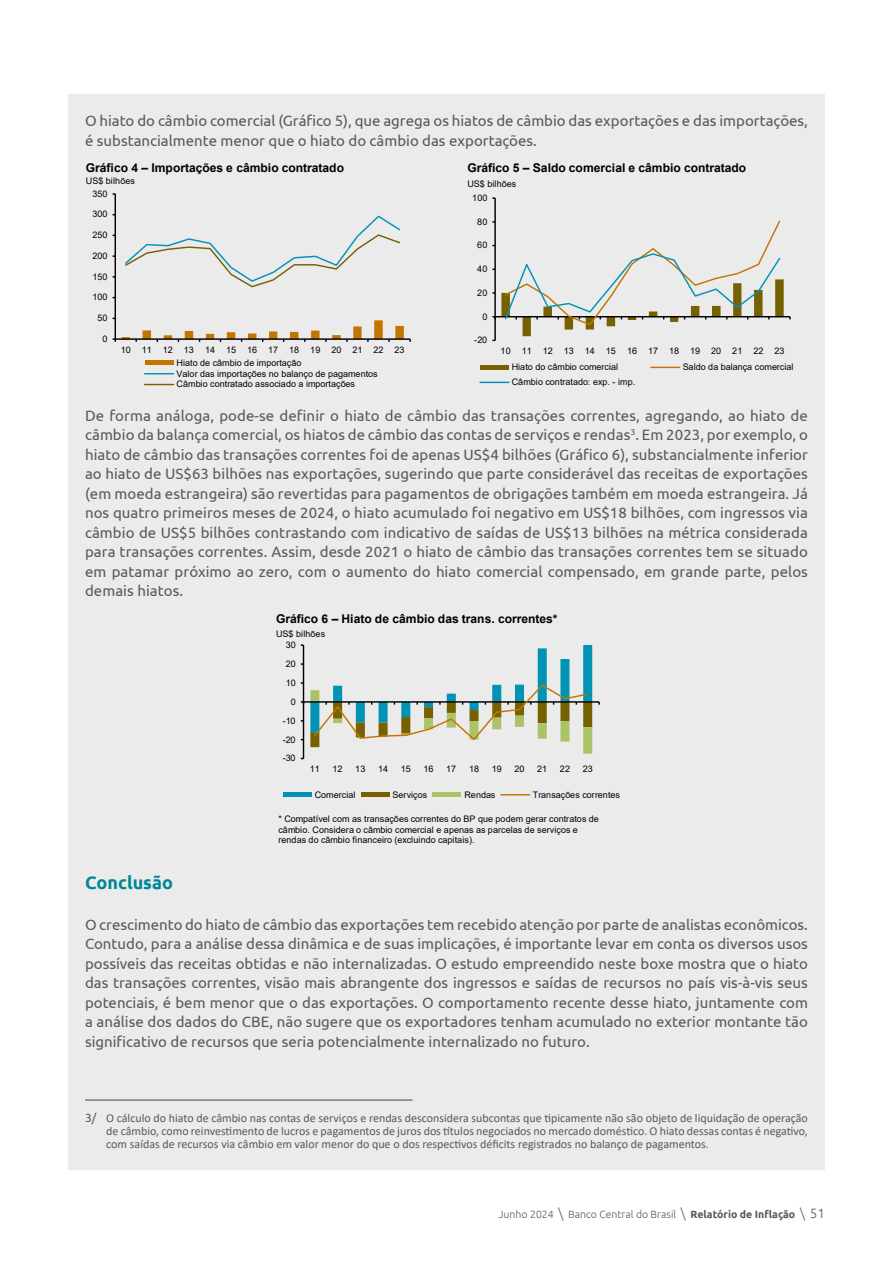
<style>
.page{position:relative;width:893px;height:1263px;background:#fff}
.page>*{position:absolute;margin:0;border:0;box-sizing:border-box;transform-origin:0 0}
.t1{font:700 18px "Ubuntu";color:#008797}
.t2{font:15px/19.5px "Ubuntu";color:#58595b;text-align:justify}
.t3{font:700 12.15px "Arial";color:#000}
.t4{font:12px/13.2px "Calibri";color:#58595b;text-align:justify}
.t5{font:300 10.5px "Ubuntu";color:#58595b}
.t6{font:9px/10.4px "Arial";letter-spacing:.005em;color:#000}
.t7{font:9px "Arial";letter-spacing:.005em;color:#010000}
.s1{font-family:"Ubuntu"}
.s2{font-size:13.5px}
.s3{font-weight:700}
</style>
<div class="page">
<div style="left:68px;top:94px;width:757px;height:1075px;background:#ebebec"></div>
<hr style="left:85px;top:1099px;width:327px;height:1px;background:#58595b">
<hr style="left:303px;top:645px;width:1px;height:113px;background:#000">
<hr style="left:303px;top:701px;width:296px;height:2px;background:#000">
<svg style="left:310px;top:645px;width:282px;height:109px"></svg>
<div style="left:283px;top:792px;width:29px;height:5px;background:#0093b6"></div>
<div style="left:361px;top:792px;width:29px;height:5px;background:#766000"></div>
<div style="left:432px;top:792px;width:29px;height:5px;background:#aac367"></div>
<svg style="left:501px;top:794px;width:29px;height:1px"></svg>
<hr style="left:115px;top:194px;width:1px;height:145px;background:#000">
<hr style="left:115px;top:338px;width:295px;height:2px;background:#000">
<svg style="left:122px;top:320px;width:289px;height:22px"></svg>
<svg style="left:125px;top:215px;width:276px;height:73px"></svg>
<hr style="left:145px;top:361px;width:29px;height:4px;background:#c27600">
<svg style="left:145px;top:373px;width:29px;height:1px"></svg>
<svg style="left:145px;top:384px;width:29px;height:1px"></svg>
<hr style="left:494px;top:198px;width:2px;height:142px;background:#000">
<svg style="left:492px;top:219px;width:299px;height:122px"></svg>
<div style="left:480px;top:365px;width:29px;height:5px;background:#766000"></div>
<svg style="left:651px;top:367px;width:29px;height:1px"></svg>
<svg style="left:480px;top:382px;width:29px;height:1px"></svg>
<p class="t2" style="left:85px;top:111px;width:724px">O hiato do câmbio comercial (Gráfico 5), que agrega os hiatos de câmbio das exportações e das importações, é substancialmente menor que o hiato do câmbio das exportações.</p>
<p class="t3" style="left:86px;top:159px;width:260px">Gráfico 4 – Importações e câmbio contratado</p>
<p class="t6" style="left:86px;top:176px;width:51px">US$ bilhões</p>
<p class="t6" style="left:92px;top:188px;width:17px">350</p>
<p class="t6" style="left:92px;top:209px;width:17px">300</p>
<p class="t6" style="left:92px;top:230px;width:17px">250</p>
<p class="t6" style="left:92px;top:251px;width:17px">200</p>
<p class="t6" style="left:92px;top:271px;width:17px">150</p>
<p class="t6" style="left:92px;top:292px;width:17px">100</p>
<p class="t6" style="left:97px;top:313px;width:12px">50</p>
<p class="t6" style="left:102px;top:333px;width:7px">0</p>
<p class="t6" style="left:177px;top:343px;width:229px;line-height:13px;text-indent:-56px">10 11 12 13 14 15 16 17 18 19 20 21 22 23<br>Hiato de câmbio de importação</p>
<p class="t6" style="left:177px;top:368px;width:203px;line-height:10.8px">Valor das importações no balanço de pagamentos<br>Câmbio contratado associado a importações</p>
<p class="t3" style="left:467px;top:159px;width:280px">Gráfico 5 – Saldo comercial e câmbio contratado</p>
<p class="t6" style="left:467px;top:178px;width:51px">US$ bilhões</p>
<p class="t6" style="left:472px;top:193px;width:17px">100</p>
<p class="t6" style="left:477px;top:216px;width:12px">80</p>
<p class="t6" style="left:477px;top:240px;width:12px">60</p>
<p class="t6" style="left:477px;top:264px;width:12px">40</p>
<p class="t6" style="left:477px;top:287px;width:12px">20</p>
<p class="t6" style="left:482px;top:311px;width:7px">0</p>
<p class="t6" style="left:474px;top:335px;width:14px">-20</p>
<p class="t6" style="left:512px;top:343px;width:274px;line-height:16.4px;text-indent:-11px">10 11 12 13 14 15 16 17 18 19 20 21 22 23<br>Hiato do câmbio comercial</p>
<p class="t6" style="left:683px;top:362px;width:112px">Saldo da balança comercial</p>
<p class="t6" style="left:512px;top:377px;width:125px">Câmbio contratado: exp. - imp.</p>
<p class="t2" style="left:85px;top:405px;width:724px">De forma análoga, pode-se definir o hiato de câmbio das transações correntes, agregando, ao hiato de câmbio da balança comercial, os hiatos de câmbio das contas de serviços e rendas<sup>3</sup>. Em 2023, por exemplo, o hiato de câmbio das transações correntes foi de apenas US$4 bilhões (Gráfico 6), substancialmente inferior ao hiato de US$63 bilhões nas exportações, sugerindo que parte considerável das receitas de exportações (em moeda estrangeira) são revertidas para pagamentos de obrigações também em moeda estrangeira. Já nos quatro primeiros meses de 2024, o hiato acumulado foi negativo em US$18 bilhões, com ingressos via câmbio de US$5 bilhões contrastando com indicativo de saídas de US$13 bilhões na métrica considerada para transações correntes. Assim, desde 2021 o hiato de câmbio das transações correntes tem se situado em patamar próximo ao zero, com o aumento do hiato comercial compensado, em grande parte, pelos demais hiatos.</p>
<p class="t3" style="left:276px;top:610px;width:283px">Gráfico 6 – Hiato de câmbio das trans. correntes*</p>
<p class="t6" style="left:276px;top:628px;width:51px">US$ bilhões</p>
<p class="t6" style="left:286px;top:640px;width:12px">30</p>
<p class="t6" style="left:286px;top:658px;width:12px">20</p>
<p class="t6" style="left:286px;top:677px;width:12px">10</p>
<p class="t6" style="left:291px;top:696px;width:7px">0</p>
<p class="t6" style="left:283px;top:715px;width:14px">-10</p>
<p class="t6" style="left:283px;top:734px;width:14px">-20</p>
<p class="t6" style="left:283px;top:753px;width:14px">-30</p>
<p class="t6" style="left:310px;top:764px;width:12px">11</p>
<p class="t6" style="left:333px;top:764px;width:12px">12</p>
<p class="t6" style="left:355px;top:764px;width:12px">13</p>
<p class="t6" style="left:378px;top:764px;width:12px">14</p>
<p class="t6" style="left:401px;top:764px;width:12px">15</p>
<p class="t6" style="left:423px;top:764px;width:12px">16</p>
<p class="t6" style="left:446px;top:764px;width:12px">17</p>
<p class="t6" style="left:469px;top:764px;width:12px">18</p>
<p class="t6" style="left:492px;top:764px;width:12px">19</p>
<p class="t6" style="left:514px;top:764px;width:12px">20</p>
<p class="t6" style="left:537px;top:764px;width:12px">21</p>
<p class="t6" style="left:560px;top:764px;width:12px">22</p>
<p class="t6" style="left:583px;top:764px;width:12px">23</p>
<p class="t7" style="left:315px;top:788px;width:42px">Comercial</p>
<p class="t7" style="left:393px;top:788px;width:36px">Serviços</p>
<p class="t7" style="left:464px;top:788px;width:33px">Rendas</p>
<p class="t7" style="left:533px;top:788px;width:89px">Transações correntes</p>
<p class="t6" style="left:278px;top:814px;width:322px">* Compatível com as transações correntes do BP que podem gerar contratos de câmbio. Considera o câmbio comercial e apenas as parcelas de serviços e rendas do câmbio financeiro (excluindo capitais).</p>
<p class="t1" style="left:85px;top:872px;width:89px">Conclusão</p>
<p class="t2" style="left:85px;top:914px;width:724px">O crescimento do hiato de câmbio das exportações tem recebido atenção por parte de analistas econômicos.<br>Contudo, para a análise dessa dinâmica e de suas implicações, é importante levar em conta os diversos usos possíveis das receitas obtidas e não internalizadas. O estudo empreendido neste boxe mostra que o hiato das transações correntes, visão mais abrangente dos ingressos e saídas de recursos no país vis-à-vis seus potenciais, é bem menor que o das exportações. O comportamento recente desse hiato, juntamente com a análise dos dados do CBE, não sugere que os exportadores tenham acumulado no exterior montante tão significativo de recursos que seria potencialmente internalizado no futuro.</p>
<p class="t4" style="left:106px;top:1111px;width:703px;text-indent:-21px"><span class="s1">3/</span> O cálculo do hiato de câmbio nas contas de serviços e rendas desconsidera subcontas que tipicamente não são objeto de liquidação de operação de câmbio, como reinvestimento de lucros e pagamentos de juros dos títulos negociados no mercado doméstico. O hiato dessas contas é negativo, com saídas de recursos via câmbio em valor menor do que o dos respectivos déficits registrados no balanço de pagamentos.</p>
<p class="t5" style="left:498px;top:1208px;width:328px">Junho 2024 <span class="s2">\</span> Banco Central do Brasil <span class="s2">\</span> <span class="s3">Relatório de Inflação</span> <span class="s2">\ 51</span></p>
</div>
